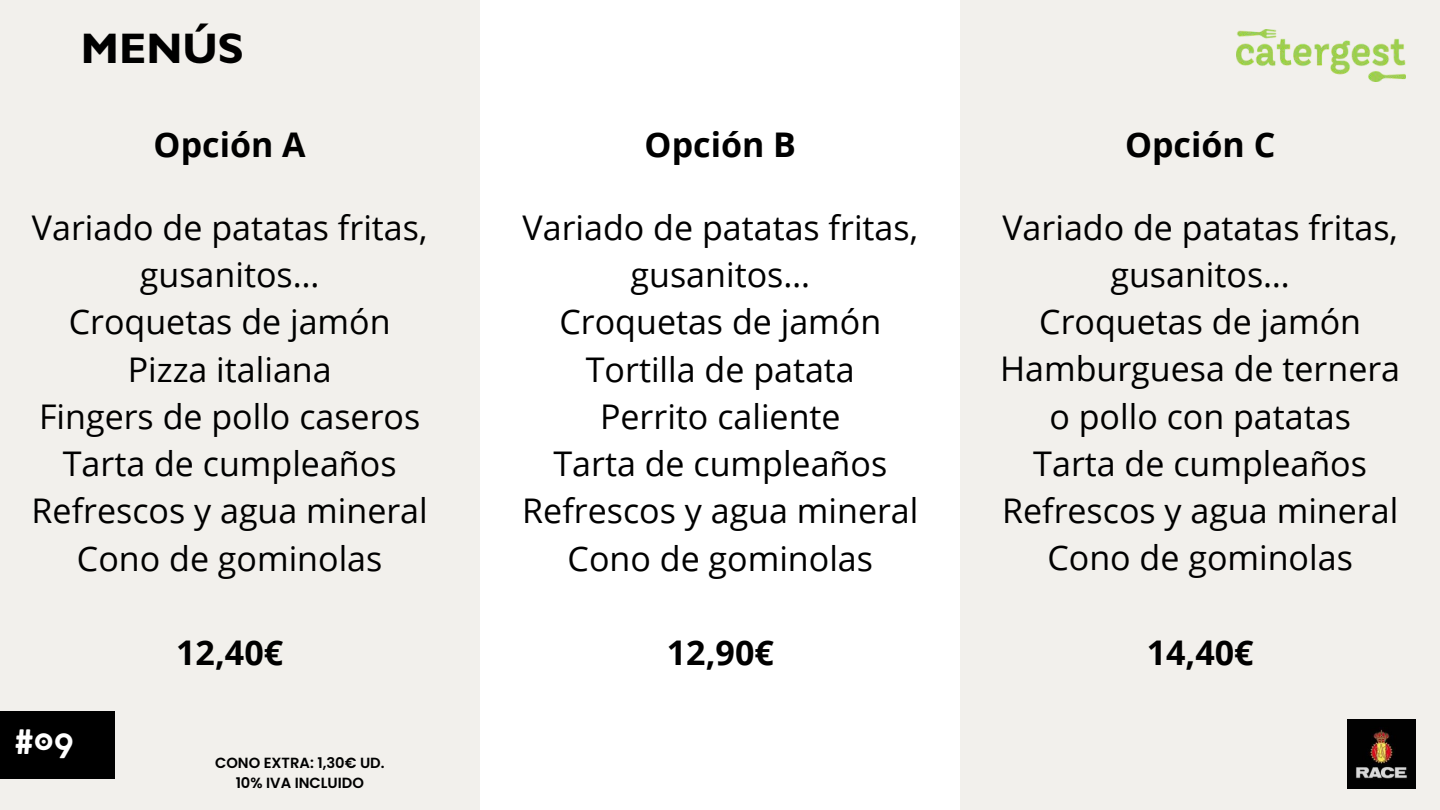
<style>
.page{position:relative;width:1440px;height:810px;background:#fff}
.page>*{position:absolute;margin:0;border:0;box-sizing:border-box;transform-origin:0 0}
.t1{font:700 43px "Gill Sans MT Std";color:#000}
.t2{font:34px/47.2px "Open Sans";color:#000;text-align:center}
.t3{font:700 34px "Open Sans";color:#000}
.t4{font:700 33.2px "Coco Bike R";color:#fff}
.t5{font:600 14.7px/20.5px "Poppins";color:#000;text-align:center}
</style>
<div class="page">
<div style="left:960px;top:0;width:480px;height:809px;background:#f2f0ec"></div>
<div style="left:0;top:0;width:480px;height:809px;background:#f2f0ec"></div>
<img style="left:1236px;top:29px;width:170px;height:52px">
<div style="left:0;top:711px;width:115px;height:68px;background:#000"></div>
<img style="left:1347px;top:720px;width:69px;height:68px">
<p class="t1" style="left:81px;top:22px;width:164px">MENÚS</p>
<p class="t3" style="left:154px;top:120px;width:154px">Opción A</p>
<p class="t2" style="left:32px;top:203px;width:398px">Variado de patatas fritas, gusanitos…<br>Croquetas de jamón<br>Pizza italiana<br>Fingers de pollo caseros<br>Tarta de cumpleaños<br>Refrescos y agua mineral<br>Cono de gominolas</p>
<p class="t4" style="left:15px;top:724px;width:61px">#09</p>
<p class="t3" style="left:176px;top:629px;width:108px">12,40€</p>
<p class="t5" style="left:215px;top:752px;width:171px">CONO EXTRA: 1,30€ UD.<br>10% IVA INCLUIDO</p>
<p class="t3" style="left:645px;top:120px;width:153px">Opción B</p>
<p class="t3" style="left:1125px;top:120px;width:152px">Opción C</p>
<p class="t2" style="left:522px;top:203px;width:398px">Variado de patatas fritas, gusanitos…<br>Croquetas de jamón<br>Tortilla de patata<br>Perrito caliente<br>Tarta de cumpleaños<br>Refrescos y agua mineral<br>Cono de gominolas</p>
<p class="t3" style="left:667px;top:629px;width:108px">12,90€</p>
<p class="t2" style="left:1000px;top:203px;width:402px">Variado de patatas fritas, gusanitos…<br>Croquetas de jamón<br>Hamburguesa de ternera o pollo con patatas<br>Tarta de cumpleaños<br>Refrescos y agua mineral<br>Cono de gominolas</p>
<p class="t3" style="left:1147px;top:629px;width:108px">14,40€</p>
</div>
